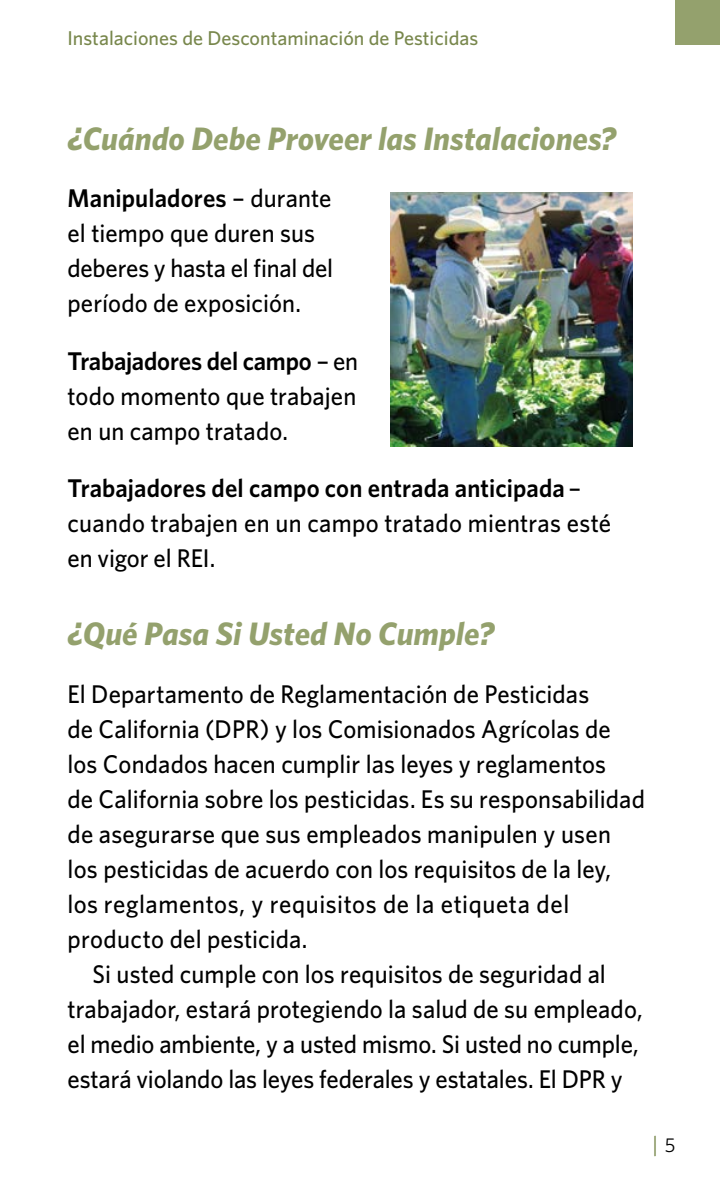
<style>
.page{position:relative;width:720px;height:1193px;background:#fff}
.page>*{position:absolute;margin:0;border:0;box-sizing:border-box;transform-origin:0 0}
.Heading{font:italic 700 32.5px "Whitney";color:#94a16d}
.Body_Text_1st_Para{font:500 25.5px/35px "Whitney";letter-spacing:.005em;color:#000;scale:.96 1}
.Body_Text_1st_Para-2{font:500 25.5px/35px "Whitney";letter-spacing:.005em;color:#000;scale:1.1 1}
.Body_Text{font:500 25.5px/35px "Whitney";color:#000;scale:.96 1}
.t1{font:22.5px "Whitney";color:#78874c}
.t2{font:500 20px "Whitney";color:#78874c}
.s1{font-weight:600}
.s2{font-size:20px;color:#000}
</style>
<div class="page">
<div style="left:675px;top:0;width:45px;height:45px;background:#94a16d"></div>
<img style="left:391px;top:192px;width:241px;height:255px">
<p class="t2" style="left:67px;top:26px;width:412px">Instalaciones de Descontaminación de Pesticidas</p>
<p class="Heading" style="left:68px;top:119px;width:550px">¿Cuándo Debe Proveer las Instalaciones?</p>
<p class="Body_Text_1st_Para-2" style="left:67px;top:180px;width:243px"><span class="s1">Manipuladores</span> – durante el tiempo que duren sus deberes y hasta el final del período de exposición.</p>
<p class="Body_Text_1st_Para-2" style="left:67px;top:343px;width:266px;text-align:justify"><span class="s1">Trabajadores del campo</span> – en todo momento que trabajen en un campo tratado.</p>
<p class="Body_Text_1st_Para-2" style="left:67px;top:470px;width:496px"><span class="s1">Trabajadores del campo con entrada anticipada</span> – cuando trabajen en un campo tratado mientras esté en vigor el REI.</p>
<p class="Heading" style="left:68px;top:614px;width:428px">¿Qué Pasa Si Usted No Cumple?</p>
<p class="Body_Text_1st_Para" style="left:68px;top:675px;width:603px">El Departamento de Reglamentación de Pesticidas<br>de California (DPR) y los Comisionados Agrícolas de los Condados hacen cumplir las leyes y reglamentos<br>de California sobre los pesticidas. Es su responsabilidad de asegurarse que sus empleados manipulen y usen los pesticidas de acuerdo con los requisitos de la ley, los reglamentos, y requisitos de la etiqueta del producto del pesticida.</p>
<p class="Body_Text" style="left:68px;top:955px;width:601px;text-indent:25px">Si usted cumple con los requisitos de seguridad al trabajador, estará protegiendo la salud de su empleado, el medio ambiente, y a usted mismo. Si usted no cumple, estará violando las leyes federales y estatales. El DPR y</p>
<p class="t1" style="left:652px;top:1130px;width:25px">| <span class="s2">5</span></p>
</div>
